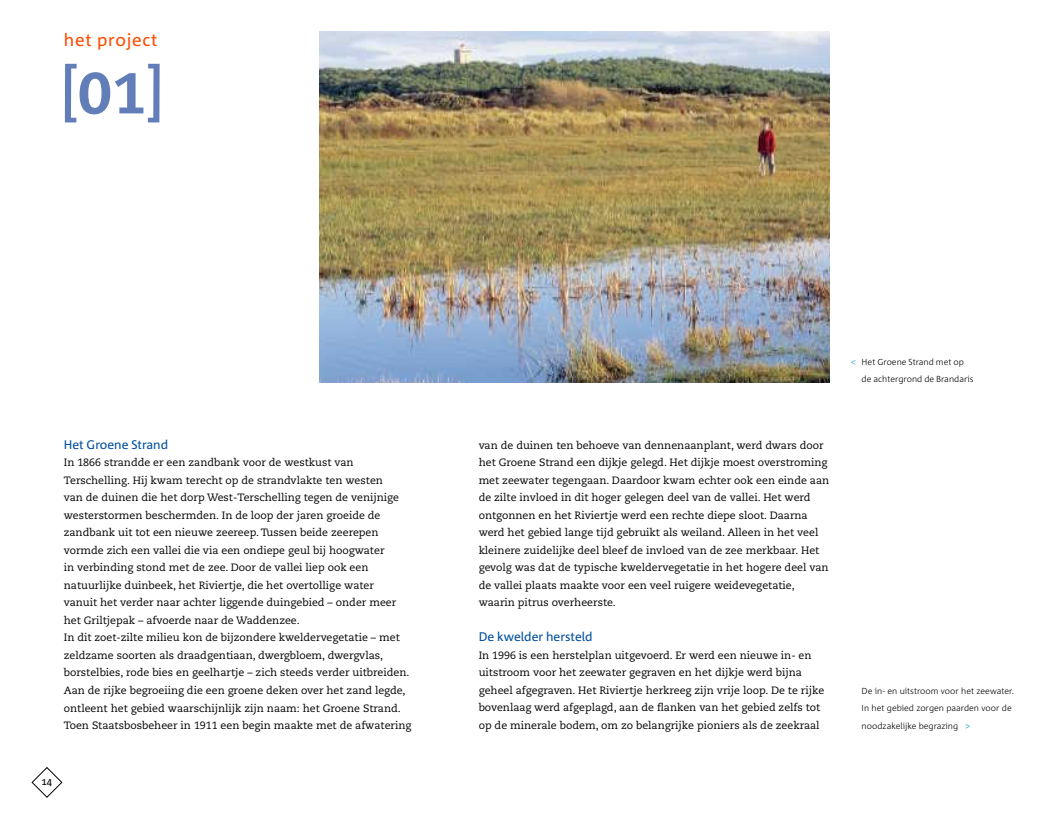
<style>
.page{position:relative;width:1052px;height:829px;background:#fff}
.page>*{position:absolute;margin:0;border:0;box-sizing:border-box;transform-origin:0 0}
.t1{font:700 57.5px "Caecilia";color:#617eb9}
.t2{font:17.5px "Agrofont Normaal";letter-spacing:.045em;color:#ff4c03}
.t3{font:12.5px "Agrofont Normaal";color:#0351a0}
.t4{font:10.62px/17.5px "Caecilia";color:#000}
.t5{font:10px "Agrofont Normaal";color:#000}
.t6{font:8.75px/17.5px "Agrofont Mager";color:#000}
.s1{font-weight:800}
.s2{color:#009fc6}
</style>
<div class="page">
<svg style="left:32px;top:767px;width:30px;height:30px"></svg>
<img style="left:319px;top:32px;width:510px;height:351px">
<h2 class="t2" style="left:64px;top:33px;width:95px">het project</h2>
<h1 class="t1" style="left:60px;top:64px;width:105px">[<span class="s1">01</span>]</h1>
<p class="t3" style="left:64px;top:440px;width:106px">Het Groene Strand</p>
<p class="t4" style="left:64px;top:455px;width:349px">In 1866 strandde er een zandbank voor de westkust van Terschelling. Hij kwam terecht op de strandvlakte ten westen<br>van de duinen die het dorp West-Terschelling tegen de venijnige westerstormen beschermden. In de loop der jaren groeide de zandbank uit tot een nieuwe zeereep. Tussen beide zeerepen vormde zich een vallei die via een ondiepe geul bij hoogwater<br>in verbinding stond met de zee. Door de vallei liep ook een natuurlijke duinbeek, het Riviertje, die het overtollige water<br>vanuit het verder naar achter liggende duingebied – onder meer het Griltjepak – afvoerde naar de Waddenzee.<br>In dit zoet-zilte milieu kon de bijzondere kweldervegetatie – met zeldzame soorten als draadgentiaan, dwergbloem, dwergvlas, borstelbies, rode bies en geelhartje – zich steeds verder uitbreiden.<br>Aan de rijke begroeiing die een groene deken over het zand legde, ontleent het gebied waarschijnlijk zijn naam: het Groene Strand.<br>Toen Staatsbosbeheer in 1911 een begin maakte met de afwatering</p>
<p class="t5" style="left:42px;top:778px;width:12px">14</p>
<p class="t6" style="left:861px;top:354px;width:113px;text-indent:-11px"><span class="s2">&lt;</span> Het Groene Strand met op de achtergrond de Brandaris</p>
<p class="t4" style="left:478px;top:437px;width:352px">van de duinen ten behoeve van dennenaanplant, werd dwars door het Groene Strand een dijkje gelegd. Het dijkje moest overstroming met zeewater tegengaan. Daardoor kwam echter ook een einde aan de zilte invloed in dit hoger gelegen deel van de vallei. Het werd ontgonnen en het Riviertje werd een rechte diepe sloot. Daarna werd het gebied lange tijd gebruikt als weiland. Alleen in het veel kleinere zuidelijke deel bleef de invloed van de zee merkbaar. Het gevolg was dat de typische kweldervegetatie in het hogere deel van de vallei plaats maakte voor een veel ruigere weidevegetatie, waarin pitrus overheerste.</p>
<p class="t3" style="left:478px;top:632px;width:115px">De kwelder hersteld</p>
<p class="t4" style="left:478px;top:647px;width:347px">In 1996 is een herstelplan uitgevoerd. Er werd een nieuwe in- en uitstroom voor het zeewater gegraven en het dijkje werd bijna geheel afgegraven. Het Riviertje herkreeg zijn vrije loop. De te rijke bovenlaag werd afgeplagd, aan de flanken van het gebied zelfs tot op de minerale bodem, om zo belangrijke pioniers als de zeekraal</p>
<p class="t6" style="left:861px;top:683px;width:154px">De in- en uitstroom voor het zeewater.<br>In het gebied zorgen paarden voor de noodzakelijke begrazing <span class="s2">&gt;</span></p>
</div>
